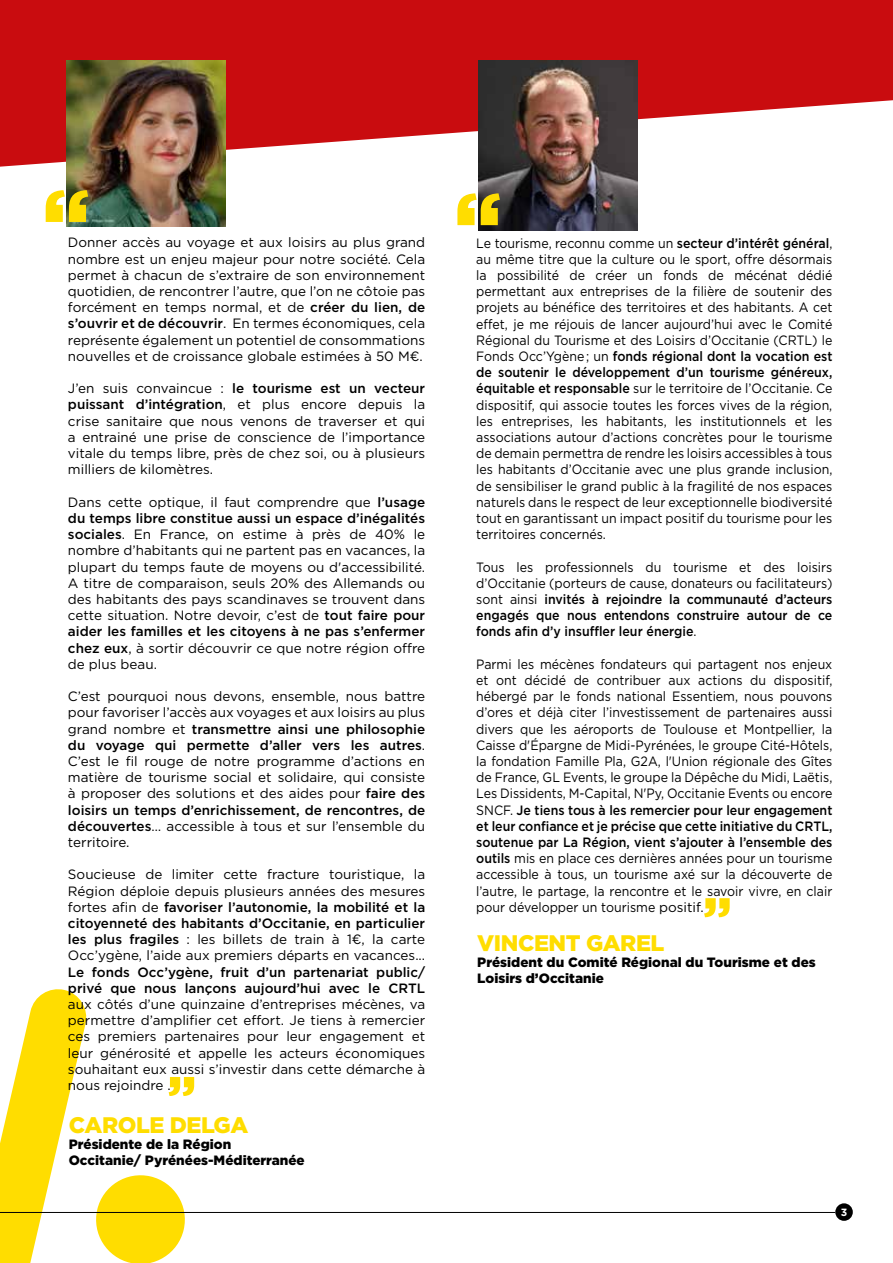
<style>
.page{position:relative;width:893px;height:1263px;background:#fff}
.page>*{position:absolute;margin:0;border:0;box-sizing:border-box;transform-origin:0 0}
.t1{font:900 87.75px "Gotham";color:#fd0}
.t2{font:900 52.65px "Gotham";color:#fd0}
.t3{font:900 52.65px "Gotham";color:#fff}
.t4{font:900 22.5px "Gotham";letter-spacing:-.02em;color:#fd0}
.t5{font:13.5px/16.2px "Gotham";color:#000;text-align:justify}
.t6{font:13.5px/16.2px "Gotham";color:#000;text-align:justify;scale:.92 1}
.t7{font:500 13.5px/16.2px "Gotham";color:#000;text-align:justify;scale:.92 1}
.t8{font:900 13.5px/16.2px "Gotham";color:#000}
.t9{font:500 13.5px/16.2px "Gotham";color:#000}
.t10{font:700 10.5px "Gotham";color:#fff}
.s1{font-weight:500}
.s2{color:#fff}
.s3{font-weight:400}
</style>
<div class="page">
<svg style="left:0;top:0;width:893px;height:167px;fill:#c90c0f"></svg>
<svg style="left:0;top:989px;width:185px;height:274px"></svg>
<img style="left:67px;top:61px;width:159px;height:165px">
<img style="left:478px;top:61px;width:159px;height:170px">
<div style="left:835px;top:1203px;width:18px;height:18px;background:#000;border-radius:50%"></div>
<hr style="left:0;top:1212px;width:835px;height:1px;background:#000">
<h1 class="t1" style="left:42px;top:161px;width:49px">“</h1>
<h1 class="t1" style="left:454px;top:164px;width:49px">“</h1>
<p class="t5" style="left:68px;top:234px;width:359px">Donner accès au voyage et aux loisirs au plus grand nombre est un enjeu majeur pour notre société. Cela permet à chacun de s’extraire de son environnement quotidien, de rencontrer l’autre, que l’on ne côtoie pas forcément en temps normal, et de <span class="s1">créer du lien, de s’ouvrir et de découvrir</span>. En termes économiques, cela représente également un potentiel de consommations nouvelles et de croissance globale estimées à 50 M€.</p>
<p class="t5" style="left:68px;top:380px;width:359px">J’en suis convaincue : <span class="s1">le tourisme est un vecteur puissant d’intégration</span>, et plus encore depuis la crise sanitaire que nous venons de traverser et qui a entrainé une prise de conscience de l’importance vitale du temps libre, près de chez soi, ou à plusieurs milliers de kilomètres.</p>
<p class="t5" style="left:68px;top:493px;width:359px">Dans cette optique, il faut comprendre que <span class="s1">l’usage du temps libre constitue aussi un espace d’inégalités sociales</span>. En France, on estime à près de 40% le nombre d’habitants qui ne partent pas en vacances, la plupart du temps faute de moyens ou d'accessibilité.<br>A titre de comparaison, seuls 20% des Allemands ou des habitants des pays scandinaves se trouvent dans cette situation. Notre devoir, c’est de <span class="s1">tout faire pour aider les familles et les citoyens à ne pas s’enfermer chez eux</span>, à sortir découvrir ce que notre région offre de plus beau.</p>
<p class="t5" style="left:68px;top:688px;width:359px">C’est pourquoi nous devons, ensemble, nous battre pour favoriser l’accès aux voyages et aux loisirs au plus grand nombre et <span class="s1">transmettre ainsi une philosophie du voyage qui permette d’aller vers les autres</span>.<br>C’est le fil rouge de notre programme d’actions en matière de tourisme social et solidaire, qui consiste à proposer des solutions et des aides pour <span class="s1">faire des loisirs un temps d’enrichissement, de rencontres, de découvertes</span>… accessible à tous et sur l’ensemble du territoire.</p>
<p class="t5" style="left:68px;top:866px;width:359px">Soucieuse de limiter cette fracture touristique, la Région déploie depuis plusieurs années des mesures fortes afin de <span class="s1">favoriser l’autonomie, la mobilité et la citoyenneté des habitants d’Occitanie, en particulier les plus fragiles</span> : les billets de train à 1€, la carte Occ’ygène, l’aide aux premiers départs en vacances...</p>
<p class="t9" style="left:68px;top:963px;width:359px">Le fonds Occ’ygène, fruit d’un partenariat public/ privé que nous lançons aujourd’hui avec le CRTL</p>
<p class="t5" style="left:68px;top:996px;width:359px">aux côtés d’une quinzaine d’entreprises mécènes, va permettre d’amplifier cet effort. Je tiens à remercier ces premiers partenaires pour leur engagement et leur générosité et appelle les acteurs économiques souhaitant eux aussi s’investir dans cette démarche à nous rejoindre .<span class="s2">.</span></p>
<h2 class="t2" style="left:167px;top:1059px;width:30px">”</h2>
<h3 class="t4" style="left:69px;top:1109px;width:181px">CAROLE DELGA</h3>
<p class="t8" style="left:69px;top:1136px;width:237px">Présidente de la Région<br>Occitanie/ Pyrénées-Méditerranée</p>
<p class="t6" style="left:476px;top:234px;width:389px">Le tourisme, reconnu comme un <span class="s1">secteur d’intérêt général</span>, au même titre que la culture ou le sport, offre désormais la possibilité de créer un fonds de mécénat dédié permettant aux entreprises de la filière de soutenir des projets au bénéfice des territoires et des habitants. A cet effet, je me réjouis de lancer aujourd’hui avec le Comité Régional du Tourisme et des Loisirs d’Occitanie (CRTL) le Fonds Occ’Ygène ; un <span class="s1">fonds régional dont la vocation est de soutenir le développement d’un tourisme généreux, équitable et responsable</span> sur le territoire de l’Occitanie. Ce dispositif, qui associe toutes les forces vives de la région, les entreprises, les habitants, les institutionnels et les associations autour d’actions concrètes pour le tourisme de demain permettra de rendre les loisirs accessibles à tous les habitants d’Occitanie avec une plus grande inclusion, de sensibiliser le grand public à la fragilité de nos espaces naturels dans le respect de leur exceptionnelle biodiversité tout en garantissant un impact positif du tourisme pour les territoires concernés.</p>
<p class="t7" style="left:476px;top:559px;width:389px"><span class="s3">Tous les professionnels du tourisme et des loisirs d’Occitanie (porteurs de cause, donateurs ou facilitateurs) sont ainsi</span> invités à rejoindre la communauté d’acteurs engagés que nous entendons construire autour de ce fonds afin d’y insuffler leur énergie<span class="s3">.</span></p>
<p class="t6" style="left:476px;top:656px;width:389px">Parmi les mécènes fondateurs qui partagent nos enjeux et ont décidé de contribuer aux actions du dispositif, hébergé par le fonds national Essentiem, nous pouvons d’ores et déjà citer l’investissement de partenaires aussi divers que les aéroports de Toulouse et Montpellier, la Caisse d'Épargne de Midi-Pyrénées, le groupe Cité-Hôtels, la fondation Famille Pla, G2A, l'Union régionale des Gîtes de France, GL Events, le groupe la Dépêche du Midi, Laëtis, Les Dissidents, M-Capital, N'Py, Occitanie Events ou encore SNCF. <span class="s1">Je tiens tous à les remercier pour leur engagement et leur confiance et je précise que cette initiative du CRTL, soutenue par La Région, vient s’ajouter à l’ensemble des outils</span> mis en place ces dernières années pour un tourisme accessible à tous, un tourisme axé sur la découverte de l’autre, le partage, la rencontre et le savoir vivre, en clair pour développer un tourisme positif.</p>
<h2 class="t3" style="left:822px;top:722px;width:30px">”</h2>
<h2 class="t2" style="left:703px;top:880px;width:30px">”</h2>
<h3 class="t4" style="left:477px;top:927px;width:189px">VINCENT GAREL</h3>
<p class="t8" style="left:477px;top:954px;width:340px">Président du Comité Régional du Tourisme et des<br>Loisirs d’Occitanie</p>
<p class="t10" style="left:841px;top:1205px;width:8px">3</p>
</div>
